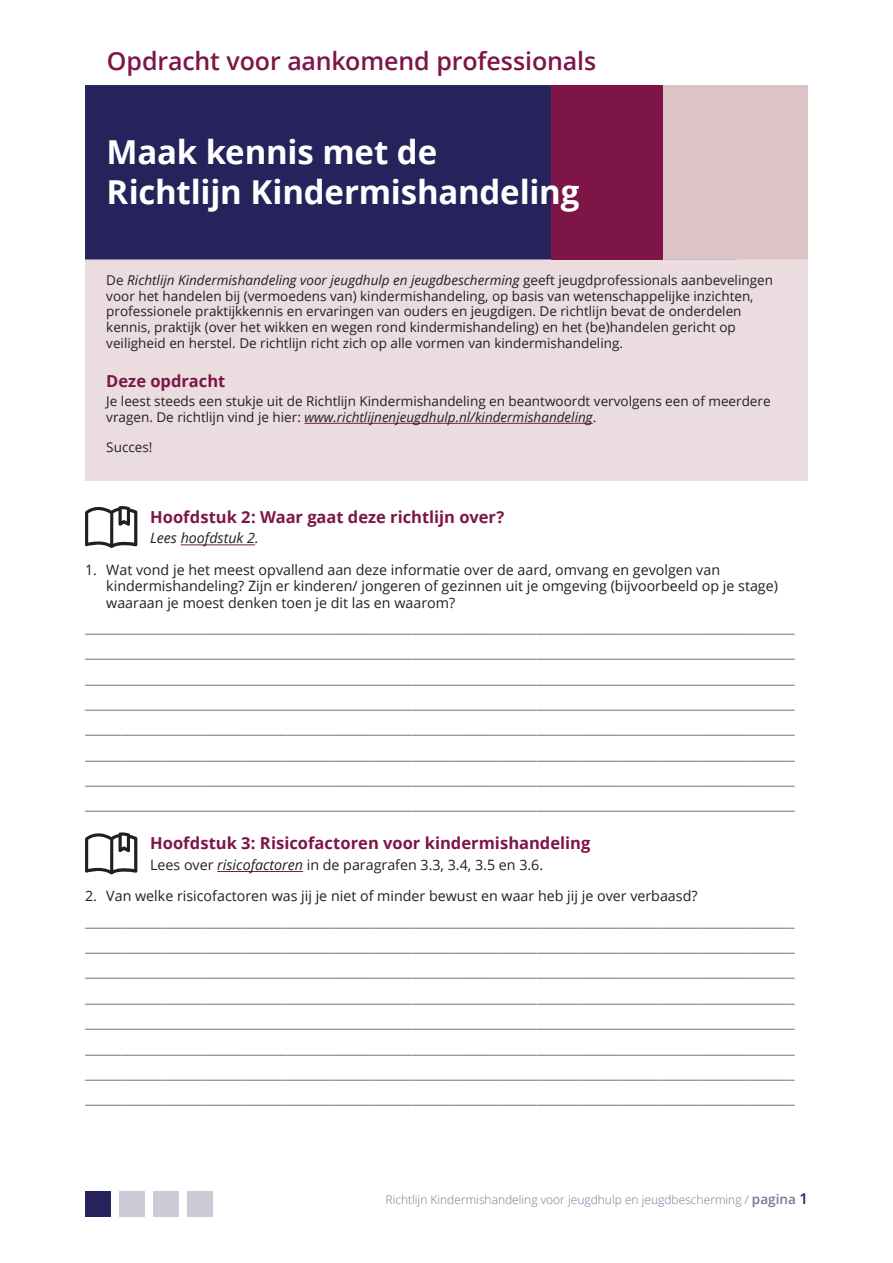
<style>
.page{position:relative;width:893px;height:1263px;background:#fff}
.page>*{position:absolute;margin:0;border:0;box-sizing:border-box;transform-origin:0 0}
.t1{font:700 33px/39.6px "Open Sans";letter-spacing:-.005em;color:#fff}
.t2{font:600 24.9px "Open Sans";letter-spacing:-.005em;color:#7d1647}
.PG_Subkop{font:700 16.5px "Open Sans";color:#7d1647}
.PG_Platte_tekst{font:14.25px/16.4px "Open Sans";color:#231f20}
.PG_Platte_tekst-2{font:italic 14.25px "Open Sans";color:#231f20}
.PG_Inleiding_tekst{font:13.5px/15.5px "Open Sans";color:#231f20}
.t3{font:300 12px "Open Sans";color:#7c7497}
.KOPP_Platte_tekst{font:9px "Open Sans";color:#231f20}
.s1{font-style:italic}
.s2{font-weight:600;font-size:13.5px}
.s3{font-weight:600;font-size:15px;color:#25225c}
</style>
<div class="page">
<div style="left:85px;top:1191px;width:26px;height:25px;background:#25225c"></div>
<div style="left:119px;top:1191px;width:26px;height:25px;background:#cdcad8"></div>
<div style="left:153px;top:1191px;width:26px;height:25px;background:#cdcad8"></div>
<div style="left:187px;top:1191px;width:26px;height:25px;background:#cdcad8"></div>
<div style="left:85px;top:257px;width:723px;height:224px;background:#ebdddf"></div>
<hr style="left:304px;top:423px;width:289px;height:1px;background:#7d1647">
<hr style="left:181px;top:545px;width:74px;height:1px;background:#7d1647">
<hr style="left:217px;top:871px;width:86px;height:1px;background:#7d1647">
<div style="left:85px;top:85px;width:467px;height:174px;background:#25225c"></div>
<div style="left:663px;top:85px;width:145px;height:174px;background:#dbc3c6"></div>
<div style="left:552px;top:85px;width:111px;height:174px;background:#7d1647"></div>
<svg style="left:85px;top:506px;width:52px;height:42px"></svg>
<svg style="left:85px;top:832px;width:52px;height:42px"></svg>
<p class="t2" style="left:107px;top:44px;width:491px">Opdracht voor aankomend professionals</p>
<p class="t1" style="left:107px;top:132px;width:474px">Maak kennis met de<br>Richtlijn Kindermishandeling</p>
<p class="PG_Inleiding_tekst" style="left:106px;top:272px;width:668px">De <span class="s1">Richtlijn Kindermishandeling voor jeugdhulp en jeugdbescherming</span> geeft jeugdprofessionals aanbevelingen voor het handelen bij (vermoedens van) kindermishandeling, op basis van wetenschappelijke inzichten, professionele praktijkkennis en ervaringen van ouders en jeugdigen. De richtlijn bevat de onderdelen kennis, praktijk (over het wikken en wegen rond kindermishandeling) en het (be)handelen gericht op veiligheid en herstel. De richtlijn richt zich op alle vormen van kindermishandeling.</p>
<p class="PG_Subkop" style="left:106px;top:369px;width:121px">Deze opdracht</p>
<p class="PG_Inleiding_tekst" style="left:106px;top:393px;width:666px">Je leest steeds een stukje uit de Richtlijn Kindermishandeling en beantwoordt vervolgens een of meerdere vragen. De richtlijn vind je hier: <span class="s1">www.richtlijnenjeugdhulp.nl/kindermishandeling</span>.</p>
<p class="PG_Inleiding_tekst" style="left:106px;top:439px;width:48px">Succes!</p>
<p class="PG_Subkop" style="left:150px;top:505px;width:356px">Hoofdstuk 2: Waar gaat deze richtlijn over?</p>
<p class="PG_Platte_tekst-2" style="left:150px;top:528px;width:110px">Lees hoofdstuk 2.</p>
<p class="PG_Platte_tekst" style="left:106px;top:561px;width:673px;text-indent:-21px">1. Wat vond je het meest opvallend aan deze informatie over de aard, omvang en gevolgen van kindermishandeling? Zijn er kinderen/ jongeren of gezinnen uit je omgeving (bijvoorbeeld op je stage) waaraan je moest denken toen je dit las en waarom?</p>
<p class="KOPP_Platte_tekst" style="left:85px;top:623px;width:711px">________________________________________________________________________________________________________________________________________________________________________________</p>
<p class="KOPP_Platte_tekst" style="left:85px;top:649px;width:711px">________________________________________________________________________________________________________________________________________________________________________________</p>
<p class="KOPP_Platte_tekst" style="left:85px;top:674px;width:711px">________________________________________________________________________________________________________________________________________________________________________________</p>
<p class="KOPP_Platte_tekst" style="left:85px;top:699px;width:711px">________________________________________________________________________________________________________________________________________________________________________________</p>
<p class="KOPP_Platte_tekst" style="left:85px;top:725px;width:711px">________________________________________________________________________________________________________________________________________________________________________________</p>
<p class="KOPP_Platte_tekst" style="left:85px;top:750px;width:711px">________________________________________________________________________________________________________________________________________________________________________________</p>
<p class="KOPP_Platte_tekst" style="left:85px;top:775px;width:711px">________________________________________________________________________________________________________________________________________________________________________________</p>
<p class="KOPP_Platte_tekst" style="left:85px;top:801px;width:711px">________________________________________________________________________________________________________________________________________________________________________________</p>
<p class="PG_Subkop" style="left:150px;top:832px;width:442px">Hoofdstuk 3: Risicofactoren voor kindermishandeling</p>
<p class="PG_Platte_tekst" style="left:150px;top:856px;width:395px">Lees over <span class="s1">risicofactoren</span> in de paragrafen 3.3, 3.4, 3.5 en 3.6.</p>
<p class="PG_Platte_tekst" style="left:85px;top:888px;width:614px">2. Van welke risicofactoren was jij je niet of minder bewust en waar heb jij je over verbaasd?</p>
<p class="KOPP_Platte_tekst" style="left:85px;top:917px;width:711px">________________________________________________________________________________________________________________________________________________________________________________</p>
<p class="KOPP_Platte_tekst" style="left:85px;top:943px;width:711px">________________________________________________________________________________________________________________________________________________________________________________</p>
<p class="KOPP_Platte_tekst" style="left:85px;top:968px;width:711px">________________________________________________________________________________________________________________________________________________________________________________</p>
<p class="KOPP_Platte_tekst" style="left:85px;top:993px;width:711px">________________________________________________________________________________________________________________________________________________________________________________</p>
<p class="KOPP_Platte_tekst" style="left:85px;top:1019px;width:711px">________________________________________________________________________________________________________________________________________________________________________________</p>
<p class="KOPP_Platte_tekst" style="left:85px;top:1044px;width:711px">________________________________________________________________________________________________________________________________________________________________________________</p>
<p class="KOPP_Platte_tekst" style="left:85px;top:1069px;width:711px">________________________________________________________________________________________________________________________________________________________________________________</p>
<p class="KOPP_Platte_tekst" style="left:85px;top:1095px;width:711px">________________________________________________________________________________________________________________________________________________________________________________</p>
<h3 class="t3" style="left:386px;top:1192px;width:424px">Richtlijn Kindermishandeling voor jeugdhulp en jeugdbescherming / <span class="s2">pagina</span> <span class="s3">1</span></h3>
</div>
